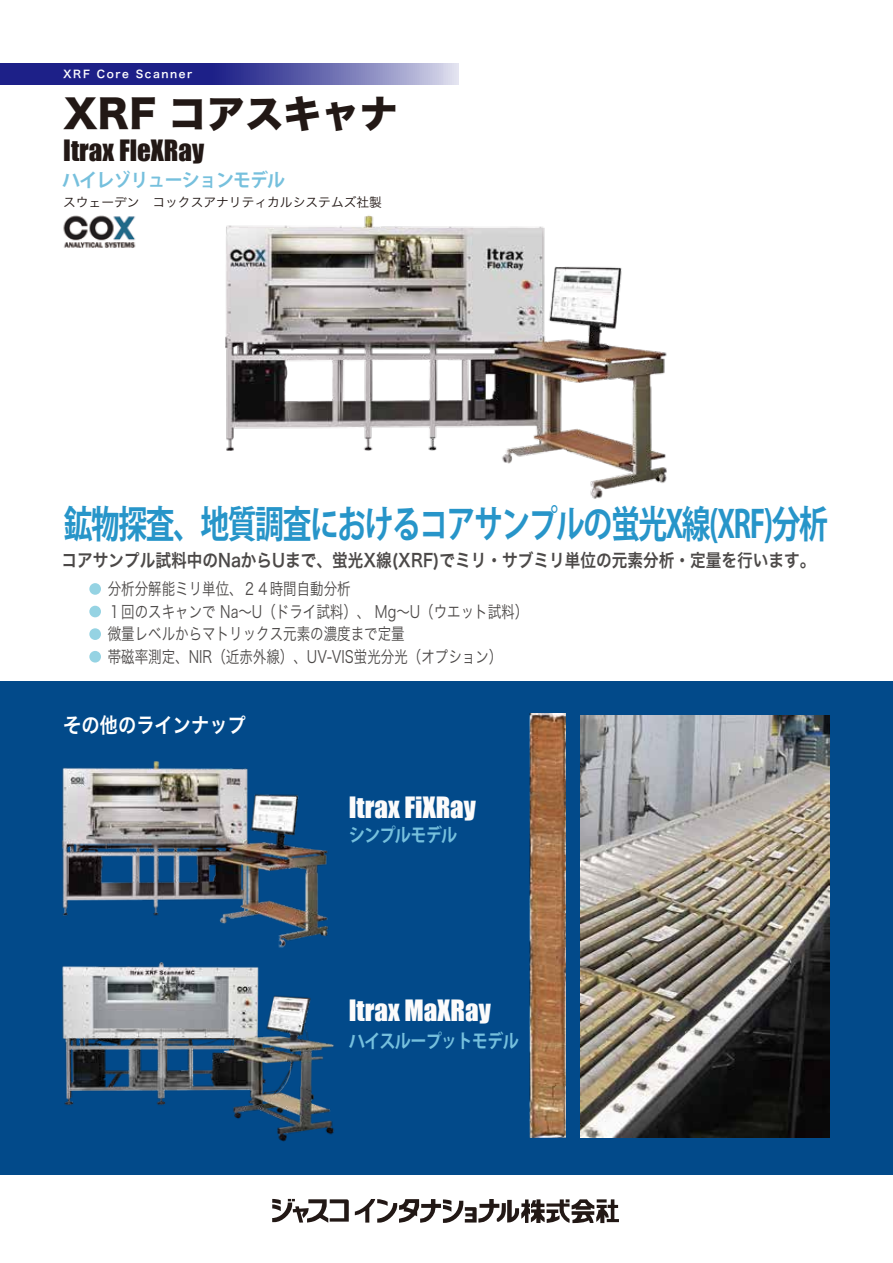
<style>
.page{position:relative;width:893px;height:1263px;background:#fff}
.page>*{position:absolute;margin:0;border:0;box-sizing:border-box;transform-origin:0 0}
.t1{font:38.25px "Hira Kaku Std W8";color:#221815}
.t2{font:700 37.95px "Koz Go Pro";letter-spacing:-.05em;color:#2795c9;scale:.76 1}
.t3{font:27px "Impact";color:#fcfbfb}
.t4{font:27px "Impact";color:#221815}
.t5{font:21px "Hira Kaku Pro W6";color:#fff;scale:.87 1}
.t6{font:700 18.9px "Koz Go Pro";letter-spacing:-.05em;color:#76c0dd;scale:.85 1}
.t7{font:700 18.9px "Koz Go Pro";letter-spacing:-.05em;color:#76c0dd;scale:.95 1}
.t8{font:18px "Hira Kaku Pro W6";color:#4c4948;scale:.87 1}
.t9{font:16.8px/22.5px "Hira Kaku Pro W3";color:#4c4948;scale:.81 1}
.t10{font:12.75px "Hira Kaku Pro W3";color:#221815}
.t11{font:10.65px "Hira Kaku Pro W6";letter-spacing:.15em;color:#fff}
</style>
<div class="page">
<img style="left:225px;top:215px;width:442px;height:284px">
<div style="left:0;top:681px;width:893px;height:494px;background:#024a8a"></div>
<svg style="left:272px;top:1199px;width:347px;height:24px"></svg>
<svg style="left:0;top:63px;width:459px;height:22px;background:#4c4fa1"></svg>
<div style="left:89px;top:583px;width:12px;height:12px;background:#95d3e3;border-radius:50%"></div>
<div style="left:89px;top:606px;width:12px;height:11px;background:#95d3e3;border-radius:50%"></div>
<div style="left:89px;top:628px;width:12px;height:12px;background:#95d3e3;border-radius:50%"></div>
<div style="left:89px;top:651px;width:12px;height:11px;background:#95d3e3;border-radius:50%"></div>
<img style="left:63px;top:215px;width:73px;height:33px">
<img style="left:62px;top:761px;width:267px;height:187px">
<img style="left:62px;top:962px;width:272px;height:180px">
<img style="left:581px;top:715px;width:248px;height:422px">
<img style="left:529px;top:713px;width:37px;height:424px">
<p class="t11" style="left:63px;top:64px;width:131px">XRF Core Scanner</p>
<h1 class="t1" style="left:63px;top:92px;width:336px">XRF コアスキャナ</h1>
<h3 class="t4" style="left:63px;top:129px;width:142px">Itrax FleXRay</h3>
<p class="t7" style="left:62px;top:168px;width:236px">ハイレゾリューションモデル</p>
<p class="t10" style="left:63px;top:191px;width:320px">スウェーデン　コックスアナリティカルシステムズ社製</p>
<h2 class="t2" style="left:64px;top:500px;width:1007px">鉱物探査、地質調査におけるコアサンプルの蛍光X線(XRF)分析</h2>
<p class="t8" style="left:62px;top:544px;width:868px">コアサンプル試料中のNaからUまで、蛍光X線(XRF)でミリ・サブミリ単位の元素分析・定量を行います。</p>
<p class="t9" style="left:108px;top:576px;width:521px">分析分解能ミリ単位、２４時間自動分析<br>１回のスキャンで Na～U（ドライ試料）、 Mg～U（ウエット試料）微量レベルからマトリックス元素の濃度まで定量<br>帯磁率測定、NIR（近赤外線）、UV-VIS蛍光分光（オプション）</p>
<p class="t5" style="left:63px;top:706px;width:211px">その他のラインナップ</p>
<h3 class="t3" style="left:349px;top:786px;width:129px">Itrax FiXRay</h3>
<p class="t6" style="left:349px;top:823px;width:129px">シンプルモデル</p>
<h3 class="t3" style="left:349px;top:989px;width:143px">Itrax MaXRay</h3>
<p class="t6" style="left:349px;top:1029px;width:202px">ハイスループットモデル</p>
</div>
